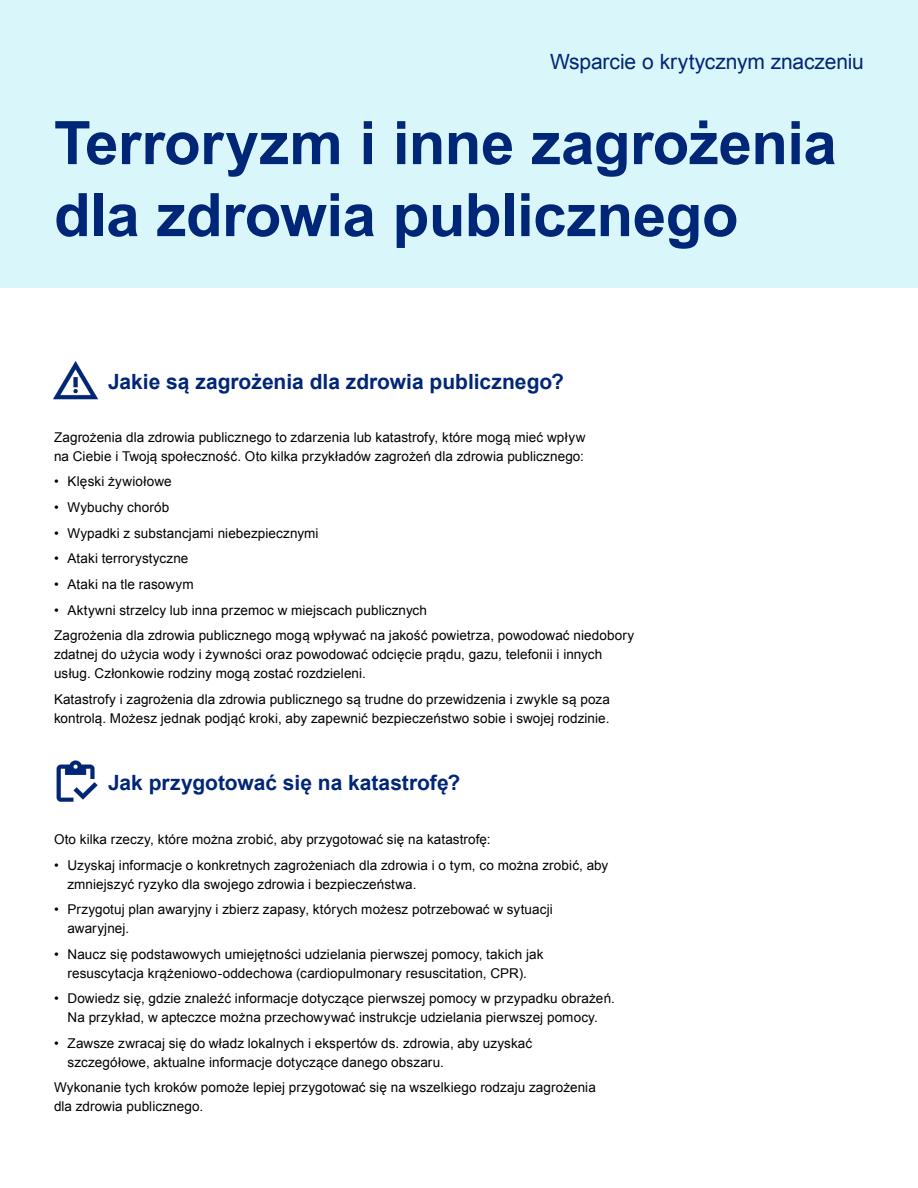
<style>
.page{position:relative;width:918px;height:1188px;background:#fff}
.page>*{position:absolute;margin:0;border:0;box-sizing:border-box;transform-origin:0 0}
.Headline{font:700 60px/72px "Arial";letter-spacing:-.01em;color:#002677}
.Subhead{font:700 21px "Arial";color:#002677}
.Product_label_-_Right_aligned{font:21px "Arial";letter-spacing:-.01em;color:#002677}
.Arial-Body{font:13.5px/18.9px "Arial";letter-spacing:.01em;color:#000}
</style>
<div class="page">
<div style="left:0;top:0;width:918px;height:287px;background:#d9f6fa"></div>
<img style="left:56px;top:760px;width:42px;height:42px">
<img style="left:53px;top:361px;width:46px;height:39px">
<p class="Product_label_-_Right_aligned" style="left:550px;top:48px;width:315px">Wsparcie o krytycznym znaczeniu</p>
<p class="Headline" style="left:54px;top:109px;width:784px">Terroryzm i inne zagrożenia dla zdrowia publicznego</p>
<p class="Subhead" style="left:108px;top:368px;width:457px">Jakie są zagrożenia dla zdrowia publicznego?</p>
<p class="Arial-Body" style="left:54px;top:428px;width:533px">Zagrożenia dla zdrowia publicznego to zdarzenia lub katastrofy, które mogą mieć wpływ na Ciebie i Twoją społeczność. Oto kilka przykładów zagrożeń dla zdrowia publicznego:</p>
<p class="Arial-Body" style="left:54px;top:472px;width:119px">• Klęski żywiołowe</p>
<p class="Arial-Body" style="left:54px;top:498px;width:117px">• Wybuchy chorób</p>
<p class="Arial-Body" style="left:54px;top:524px;width:266px">• Wypadki z substancjami niebezpiecznymi</p>
<p class="Arial-Body" style="left:54px;top:549px;width:136px">• Ataki terrorystyczne</p>
<p class="Arial-Body" style="left:54px;top:575px;width:141px">• Ataki na tle rasowym</p>
<p class="Arial-Body" style="left:54px;top:601px;width:375px">• Aktywni strzelcy lub inna przemoc w miejscach publicznych</p>
<p class="Arial-Body" style="left:54px;top:626px;width:582px">Zagrożenia dla zdrowia publicznego mogą wpływać na jakość powietrza, powodować niedobory zdatnej do użycia wody i żywności oraz powodować odcięcie prądu, gazu, telefonii i innych usług. Członkowie rodziny mogą zostać rozdzieleni.</p>
<p class="Arial-Body" style="left:54px;top:690px;width:557px">Katastrofy i zagrożenia dla zdrowia publicznego są trudne do przewidzenia i zwykle są poza kontrolą. Możesz jednak podjąć kroki, aby zapewnić bezpieczeństwo sobie i swojej rodzinie.</p>
<p class="Subhead" style="left:108px;top:769px;width:354px">Jak przygotować się na katastrofę?</p>
<p class="Arial-Body" style="left:54px;top:830px;width:438px">Oto kilka rzeczy, które można zrobić, aby przygotować się na katastrofę:</p>
<p class="Arial-Body" style="left:68px;top:856px;width:542px;text-indent:-14px">• Uzyskaj informacje o konkretnych zagrożeniach dla zdrowia i o tym, co można zrobić, aby zmniejszyć ryzyko dla swojego zdrowia i bezpieczeństwa.</p>
<p class="Arial-Body" style="left:68px;top:900px;width:487px;text-indent:-14px">• Przygotuj plan awaryjny i zbierz zapasy, których możesz potrzebować w sytuacji awaryjnej.</p>
<p class="Arial-Body" style="left:54px;top:945px;width:491px;text-align:center">• Naucz się podstawowych umiejętności udzielania pierwszej pomocy, takich jak resuscytacja krążeniowo‑oddechowa (cardiopulmonary resuscitation, CPR).</p>
<p class="Arial-Body" style="left:54px;top:989px;width:562px;text-align:center">• Dowiedz się, gdzie znaleźć informacje dotyczące pierwszej pomocy w przypadku obrażeń.<br>Na przykład, w apteczce można przechowywać instrukcje udzielania pierwszej pomocy.</p>
<p class="Arial-Body" style="left:68px;top:1034px;width:466px;text-indent:-14px">• Zawsze zwracaj się do władz lokalnych i ekspertów ds. zdrowia, aby uzyskać szczegółowe, aktualne informacje dotyczące danego obszaru.</p>
<p class="Arial-Body" style="left:54px;top:1078px;width:543px">Wykonanie tych kroków pomoże lepiej przygotować się na wszelkiego rodzaju zagrożenia dla zdrowia publicznego.</p>
</div>
